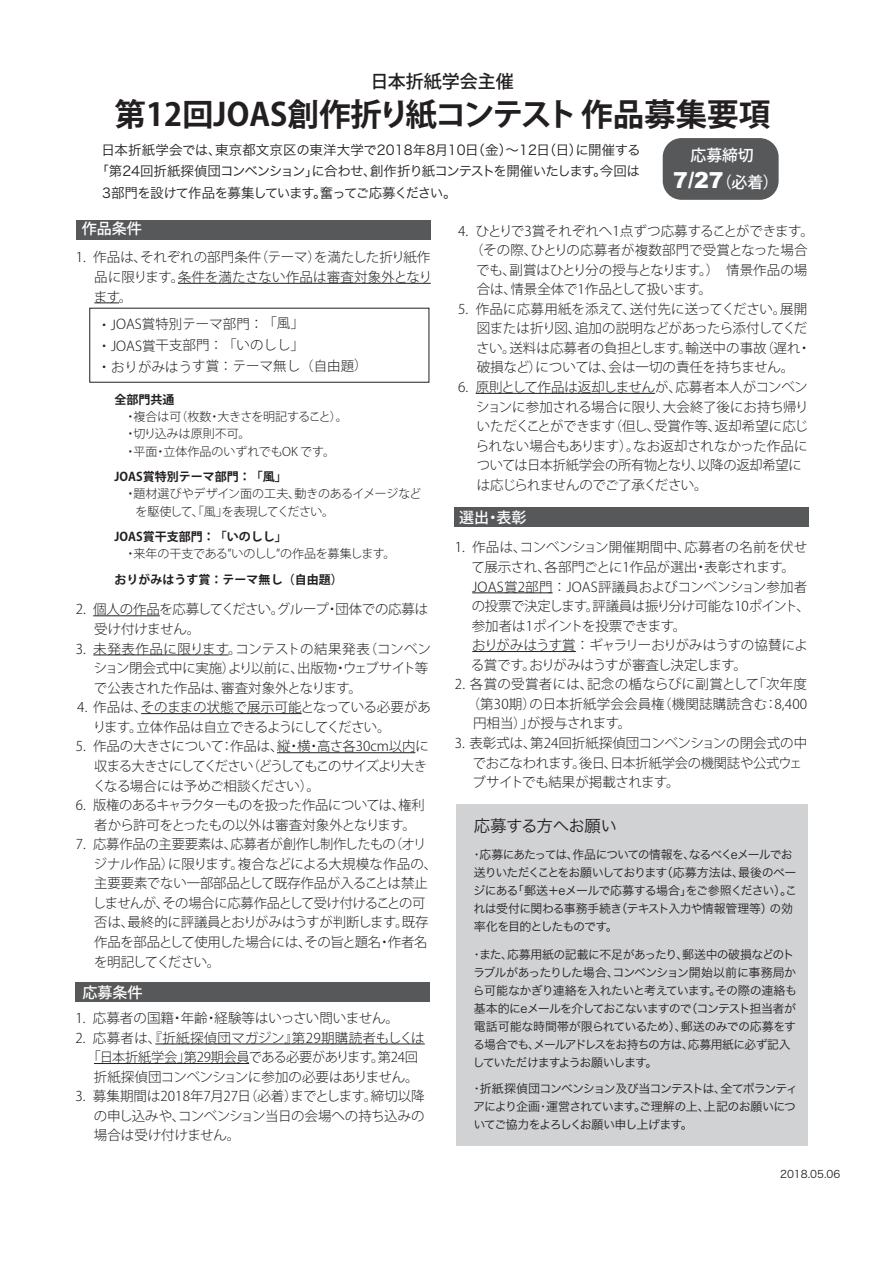
<style>
.page{position:relative;width:893px;height:1263px;background:#fff}
.page>*{position:absolute;margin:0;border:0;box-sizing:border-box;transform-origin:0 0}
.t1{font:700 31.5px "Koz Go Pro";color:#231f20}
.t2{font:900 22.05px "Arial";color:#fff}
.t3{font:500 18px "Koz Go Pro";color:#231f20}
.t4{font:16.5px "Koz Go Pr 6 N Medium 83 pv RKSJ H";letter-spacing:-.04em;color:#231f20}
.t5{font:500 15.75px "Koz Go Pro";color:#fff}
.t6{font:500 15px "Koz Go Pro";color:#fff}
.t7{font:300 13.5px/19.5px "Koz Go Pro";letter-spacing:-.015em;color:#231f20}
.t8{font:300 13.5px/19.5px "Koz Go Pro";letter-spacing:-.05em;color:#231f20}
.t9{font:13.5px "Koz Go Pr 6 N Regular 83 pv RKSJ H";letter-spacing:-.065em;color:#231f20}
.t10{font:300 13.5px/19.5px "Koz Go Pro";letter-spacing:-.04em;color:#231f20}
.t11{font:13.5px "Koz Go Pr 6 N Regular 83 pv RKSJ H";letter-spacing:.01em;color:#231f20}
.t12{font:300 13.5px "Koz Go Pro";letter-spacing:.015em;color:#231f20}
.t13{font:300 13.5px "Koz Go Pro";letter-spacing:.025em;color:#231f20}
.t14{font:300 13.5px "Koz Go Pro";letter-spacing:.02em;color:#231f20}
.t15{font:300 13.5px "Koz Go Pro";letter-spacing:.01em;color:#231f20}
.t16{font:12px/18px "Koz Go Pr 6 N Regular 83 pv RKSJ H";letter-spacing:-.07em;color:#231f20}
.t17{font:300 12px/17.2px "Koz Go Pro";letter-spacing:-.015em;color:#231f20}
.t18{font:700 12px "Koz Go Pro";color:#231f20}
.t19{font:10.5px "Ryumin Pro Light 83 pv RKSJ H";color:#231f20}
.s1{font-family:"Koz Go Pro";font-weight:500;font-size:15.75px}
</style>
<div class="page">
<div style="left:456px;top:804px;width:351px;height:342px;background:#d1d2d4"></div>
<div style="left:662px;top:138px;width:116px;height:62px;background:#57585a;border-radius:19px"></div>
<div style="left:454px;top:507px;width:355px;height:20px;background:#57585a"></div>
<div style="left:75px;top:982px;width:355px;height:19px;background:#57585a"></div>
<hr style="left:178px;top:283px;width:253px;height:1px;background:#231f20">
<svg style="left:94px;top:303px;width:25px;height:1px"></svg>
<hr style="left:93px;top:615px;width:67px;height:1px;background:#231f20">
<hr style="left:93px;top:655px;width:135px;height:1px;background:#231f20">
<hr style="left:141px;top:713px;width:161px;height:1px;background:#231f20">
<hr style="left:277px;top:752px;width:138px;height:1px;background:#231f20">
<div style="left:76px;top:220px;width:355px;height:19px;background:#57585a"></div>
<hr style="left:472px;top:593px;width:67px;height:1px;background:#231f20">
<svg style="left:539px;top:593px;width:13px;height:1px"></svg>
<hr style="left:472px;top:651px;width:104px;height:1px;background:#231f20">
<hr style="left:475px;top:393px;width:180px;height:1px;background:#231f20">
<hr style="left:155px;top:1044px;width:270px;height:1px;background:#231f20">
<hr style="left:94px;top:1063px;width:155px;height:1px;background:#231f20">
<h3 class="t3" style="left:370px;top:70px;width:145px">日本折紙学会主催</h3>
<h1 class="t1" style="left:115px;top:94px;width:657px">第12回JOAS創作折り紙コンテスト 作品募集要項</h1>
<p class="t5" style="left:690px;top:145px;width:65px">応募締切</p>
<h2 class="t2" style="left:673px;top:164px;width:107px">7/27<span class="s1">（必着）</span></h2>
<p class="t11" style="left:102px;top:138px;width:540px">日本折紙学会では、東京都文京区の東洋大学で2018年8月10日（金）～12日（日）に開催する</p>
<p class="t9" style="left:95px;top:159px;width:546px">「第24回折紙探偵団コンベンション」に合わせ、創作折り紙コンテストを開催いたします。今回は</p>
<p class="t9" style="left:102px;top:181px;width:356px">3部門を設けて作品を募集しています。奮ってご応募ください。</p>
<p class="t6" style="left:82px;top:219px;width:61px">作品条件</p>
<p class="t7" style="left:94px;top:248px;width:340px;text-indent:-18px">1. 作品は、それぞれの部門条件（テーマ）を満たした折り紙作品に限ります。条件を満たさない作品は審査対象外となります。</p>
<p class="t7" style="left:97px;top:314px;width:272px;line-height:21.1px">・JOAS賞特別テーマ部門：「風」<br>・JOAS賞干支部門：「いのしし」<br>・おりがみはうす賞：テーマ無し（自由題）</p>
<p class="t18" style="left:115px;top:392px;width:61px">全部門共通</p>
<p class="t17" style="left:124px;top:408px;width:225px">・複合は可（枚数・大きさを明記すること）。・切り込みは原則不可。<br>・平面・立体作品のいずれでもOK です。</p>
<p class="t18" style="left:115px;top:469px;width:174px">JOAS賞特別テーマ部門：「風」</p>
<p class="t17" style="left:136px;top:485px;width:287px;text-indent:-11px">・題材選びやデザイン面の工夫、動きのあるイメージなどを駆使して、「風」を表現してください。</p>
<p class="t18" style="left:115px;top:529px;width:174px">JOAS賞干支部門：「いのしし」</p>
<p class="t17" style="left:124px;top:545px;width:273px">・来年の干支である”いのしし”の作品を募集します。</p>
<p class="t18" style="left:115px;top:572px;width:229px">おりがみはうす賞：テーマ無し（自由題）</p>
<p class="t7" style="left:94px;top:600px;width:335px;text-indent:-19px">2. 個人の作品を応募してください。グループ・団体での応募は受け付けません。</p>
<p class="t7" style="left:94px;top:639px;width:338px;text-indent:-18px">3. 未発表作品に限ります。コンテストの結果発表（コンベンション閉会式中に実施）より以前に、出版物・ウェブサイト等で公表された作品は、審査対象外となります。</p>
<p class="t7" style="left:93px;top:698px;width:339px;text-indent:-16px">4. 作品は、そのままの状態で展示可能となっている必要があります。立体作品は自立できるようにしてください。</p>
<p class="t8" style="left:93px;top:737px;width:337px;text-indent:-17px">5. 作品の大きさについて：作品は、縦・横・高さ各30cm以内に収まる大きさにしてください（どうしてもこのサイズより大きくなる場合には予めご相談ください）。</p>
<p class="t10" style="left:94px;top:795px;width:332px;text-indent:-19px">6. 版権のあるキャラクターものを扱った作品については、権利者から許可をとったもの以外は審査対象外となります。</p>
<p class="t7" style="left:93px;top:835px;width:346px;text-indent:-17px">7. 応募作品の主要要素は、応募者が創作し制作したもの（オリジナル作品）に限ります。複合などによる大規模な作品の、主要要素でない一部部品として既存作品が入ることは禁止しませんが、その場合に応募作品として受け付けることの可否は、最終的に評議員とおりがみはうすが判断します。既存作品を部品として使用した場合には、その旨と題名・作者名を明記してください。</p>
<p class="t6" style="left:82px;top:982px;width:61px">応募条件</p>
<p class="t7" style="left:75px;top:1008px;width:325px">1. 応募者の国籍・年齢・経験等はいっさい問いません。</p>
<p class="t13" style="left:75px;top:1029px;width:351px">2. 応募者は、『折紙探偵団マガジン』第29期購読者もしくは</p>
<p class="t7" style="left:88px;top:1048px;width:332px">「日本折紙学会」第29期会員である必要があります。第24回</p>
<p class="t7" style="left:94px;top:1067px;width:326px">折紙探偵団コンベンションに参加の必要はありません。</p>
<p class="t7" style="left:94px;top:1087px;width:332px;text-align:justify;text-indent:-19px">3. 募集期間は2018年7月27日（必着）までとします。締切以降の申し込みや、コンベンション当日の会場への持ち込みの場合は受け付けません。</p>
<p class="t7" style="left:458px;top:221px;width:357px">4. ひとりで3賞それぞれへ1点ずつ応募することができます。</p>
<p class="t15" style="left:470px;top:241px;width:339px">（その際、ひとりの応募者が複数部門で受賞となった場合</p>
<p class="t7" style="left:476px;top:260px;width:332px">でも、副賞はひとり分の授与となります。）　情景作品の場</p>
<p class="t7" style="left:476px;top:280px;width:237px">合は、情景全体で1作品として扱います。</p>
<p class="t7" style="left:476px;top:299px;width:336px;text-indent:-18px">5. 作品に応募用紙を添えて、送付先に送ってください。展開図または折り図、追加の説明などがあったら添付してください。送料は応募者の負担とします。輸送中の事故（遅れ・破損など）については、会は一切の責任を持ちません。</p>
<p class="t7" style="left:475px;top:377px;width:334px;text-indent:-18px">6. 原則として作品は返却しませんが、応募者本人がコンベンションに参加される場合に限り、大会終了後にお持ち帰りいただくことができます（但し、受賞作等、返却希望に応じられない場合もあります）。なお返却されなかった作品については日本折紙学会の所有物となり、以降の返却希望には応じられませんのでご了承ください。</p>
<p class="t6" style="left:459px;top:508px;width:69px">選出・表彰</p>
<p class="t7" style="left:471px;top:538px;width:340px;text-indent:-16px">1. 作品は、コンベンション開催期間中、応募者の名前を伏せて展示され、各部門ごとに1作品が選出・表彰されます。<br>JOAS賞2部門：JOAS評議員およびコンベンション参加者の投票で決定します。評議員は振り分け可能な10ポイント、参加者は1ポイントを投票できます。<br>おりがみはうす賞：ギャラリーおりがみはうすの協賛による賞です。おりがみはうすが審査し決定します。　</p>
<p class="t14" style="left:454px;top:676px;width:354px">2. 各賞の受賞者には、記念の楯ならびに副賞として「次年度</p>
<p class="t12" style="left:467px;top:695px;width:342px">（第30期）の日本折紙学会会員権（機関誌購読含む：8,400</p>
<p class="t7" style="left:473px;top:714px;width:160px">円相当）」が授与されます。</p>
<p class="t7" style="left:472px;top:733px;width:336px;text-indent:-18px">3. 表彰式は、第24回折紙探偵団コンベンションの閉会式の中でおこなわれます。後日、日本折紙学会の機関誌や公式ウェブサイトでも結果が掲載されます。</p>
<p class="t4" style="left:474px;top:811px;width:145px">応募する方へお願い</p>
<p class="t16" style="left:471px;top:844px;width:328px">・応募にあたっては、作品についての情報を、なるべくeメールでお送りいただくことをお願いしております（応募方法は、最後のページにある「郵送＋eメールで応募する場合」をご参照ください）。これは受付に関わる事務手続き（テキスト入力や情報管理等）の効率化を目的としたものです。</p>
<p class="t16" style="left:471px;top:945px;width:328px">・また、応募用紙の記載に不足があったり、郵送中の破損などのトラブルがあったりした場合、コンベンション開始以前に事務局から可能なかぎり連絡を入れたいと考えています。その際の連絡も基本的にeメールを介しておこないますので（コンテスト担当者が電話可能な時間帯が限られているため）、郵送のみでの応募をする場合でも、メールアドレスをお持ちの方は、応募用紙に必ず記入していただけますようお願いします。</p>
<p class="t16" style="left:471px;top:1078px;width:328px">・折紙探偵団コンベンション及び当コンテストは、全てボランティアにより企画・運営されています。ご理解の上、上記のお願いについてご協力をよろしくお願い申し上げます。</p>
<p class="t19" style="left:780px;top:1165px;width:62px">2018.05.06</p>
</div>
